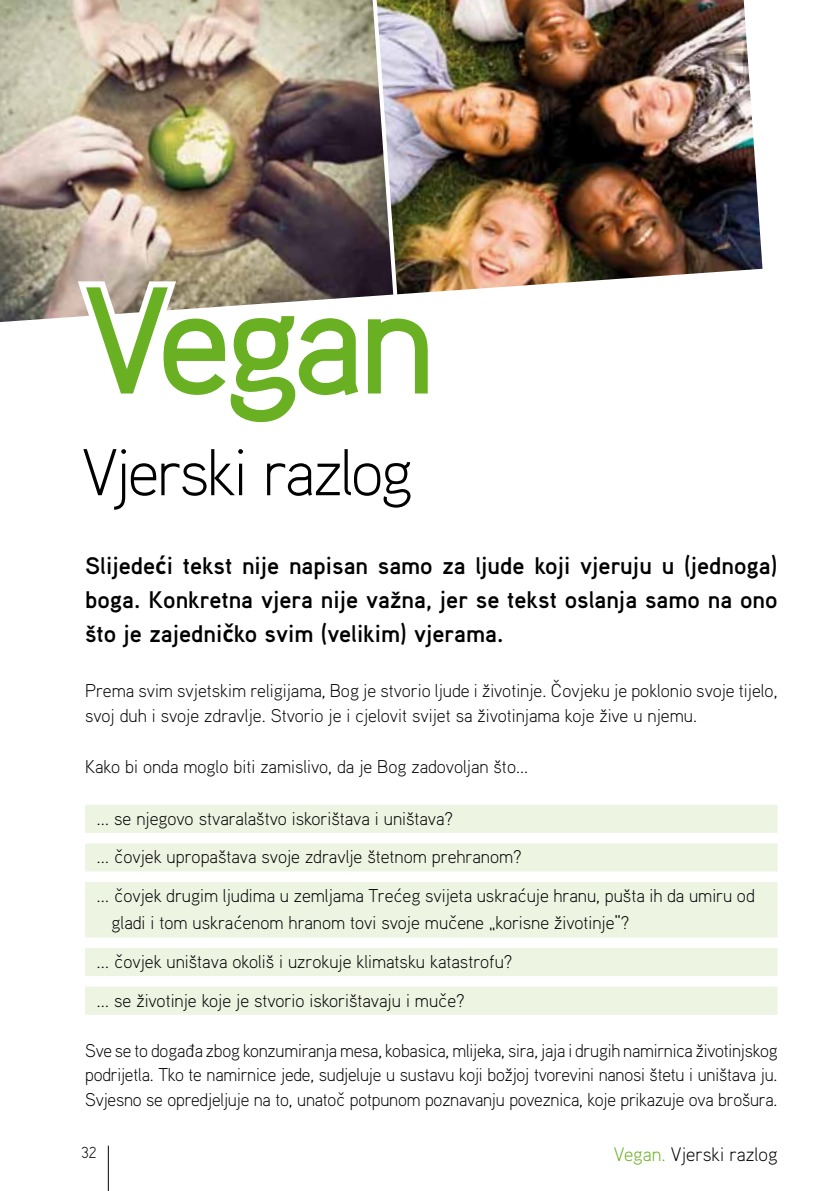
<style>
.page{position:relative;width:840px;height:1191px;background:#fff}
.page>*{position:absolute;margin:0;border:0;box-sizing:border-box;transform-origin:0 0}
.t1{font:500 152px "Aaux";letter-spacing:-.055em;color:#6ab023}
.t2{font:300 66px "Aaux";letter-spacing:-.035em;color:#000}
.t3{font:700 24px/34px "Aaux";color:#000;text-align:justify}
.t4{font:300 19.6px "Aaux";color:#000}
.t5{font:300 18.4px/38.6px "Aaux";color:#000}
.t6{font:300 16px "Aaux";color:#000}
.s1{font-family:"DIN Pro"}
.s2{color:#6ab023}
</style>
<div class="page">
<img style="left:0;top:0;width:69px;height:322px">
<img style="left:439px;top:0;width:323px;height:292px">
<hr style="left:108px;top:1145px;width:1px;height:46px;background:#000">
<img style="left:69px;top:0;width:370px;height:318px">
<div style="left:85px;top:805px;width:692px;height:28px;background:#edf4e2"></div>
<div style="left:85px;top:843px;width:692px;height:28px;background:#edf4e2"></div>
<div style="left:85px;top:882px;width:692px;height:28px;background:#edf4e2"></div>
<div style="left:85px;top:909px;width:692px;height:28px;background:#edf4e2"></div>
<div style="left:85px;top:948px;width:692px;height:28px;background:#edf4e2"></div>
<div style="left:85px;top:986px;width:692px;height:28px;background:#edf4e2"></div>
<h1 class="t1" style="left:82px;top:245px;width:355px">Vegan</h1>
<h2 class="t2" style="left:82px;top:430px;width:332px">Vjerski razlog</h2>
<h3 class="t3" style="left:85px;top:548px;width:693px">Slijede<span class="s1">ć</span>i tekst nije napisan samo za ljude koji vjeruju u (jednoga) boga. Konkretna vjera nije važna, jer se tekst oslanja samo na ono što je zajedni<span class="s1">č</span>ko svim (velikim) vjerama.</h3>
<p class="t5" style="left:85px;top:678px;width:693px;line-height:24.6px">Prema svim svjetskim religijama, Bog je stvorio ljude i životinje. <span class="s1">Č</span>ovjeku je poklonio svoje tijelo, svoj duh i svoje zdravlje. Stvorio je i cjelovit svijet sa životinjama koje žive u njemu.</p>
<p class="t5" style="left:85px;top:747px;width:444px">Kako bi onda moglo biti zamislivo, da je Bog zadovoljan što...</p>
<p class="t5" style="left:96px;top:798px;width:659px">… se njegovo stvaralaštvo iskorištava i uništava?<br>… <span class="s1">č</span>ovjek upropaštava svoje zdravlje štetnom prehranom?<br>… <span class="s1">č</span>ovjek drugim ljudima u zemljama Tre<span class="s1">ć</span>eg svijeta uskra<span class="s1">ć</span>uje hranu, pušta ih da umiru od</p>
<p class="t5" style="left:96px;top:903px;width:534px;text-indent:15px">gladi i tom uskra<span class="s1">ć</span>enom hranom tovi svoje mu<span class="s1">č</span>ene „korisne životinje“? … <span class="s1">č</span>ovjek uništava okoliš i uzrokuje klimatsku katastrofu?<br>… se životinje koje je stvorio iskorištavaju i mu<span class="s1">č</span>e?</p>
<p class="t5" style="left:85px;top:1037px;width:693px;line-height:24.6px;text-align:justify">Sve se to doga<span class="s1">đ</span>a zbog konzumiranja mesa, kobasica, mlijeka, sira, jaja i drugih namirnica životinjskog podrijetla. Tko te namirnice jede, sudjeluje u sustavu koji božjoj tvorevini nanosi štetu i uništava ju.<br>Svjesno se opredjeljuje na to, unato<span class="s1">č</span> potpunom poznavanju poveznica, koje prikazuje ova brošura.</p>
<p class="t6" style="left:81px;top:1142px;width:17px">32</p>
<p class="t4" style="left:613px;top:1141px;width:165px"><span class="s2">Vegan.</span> Vjerski razlog</p>
</div>
